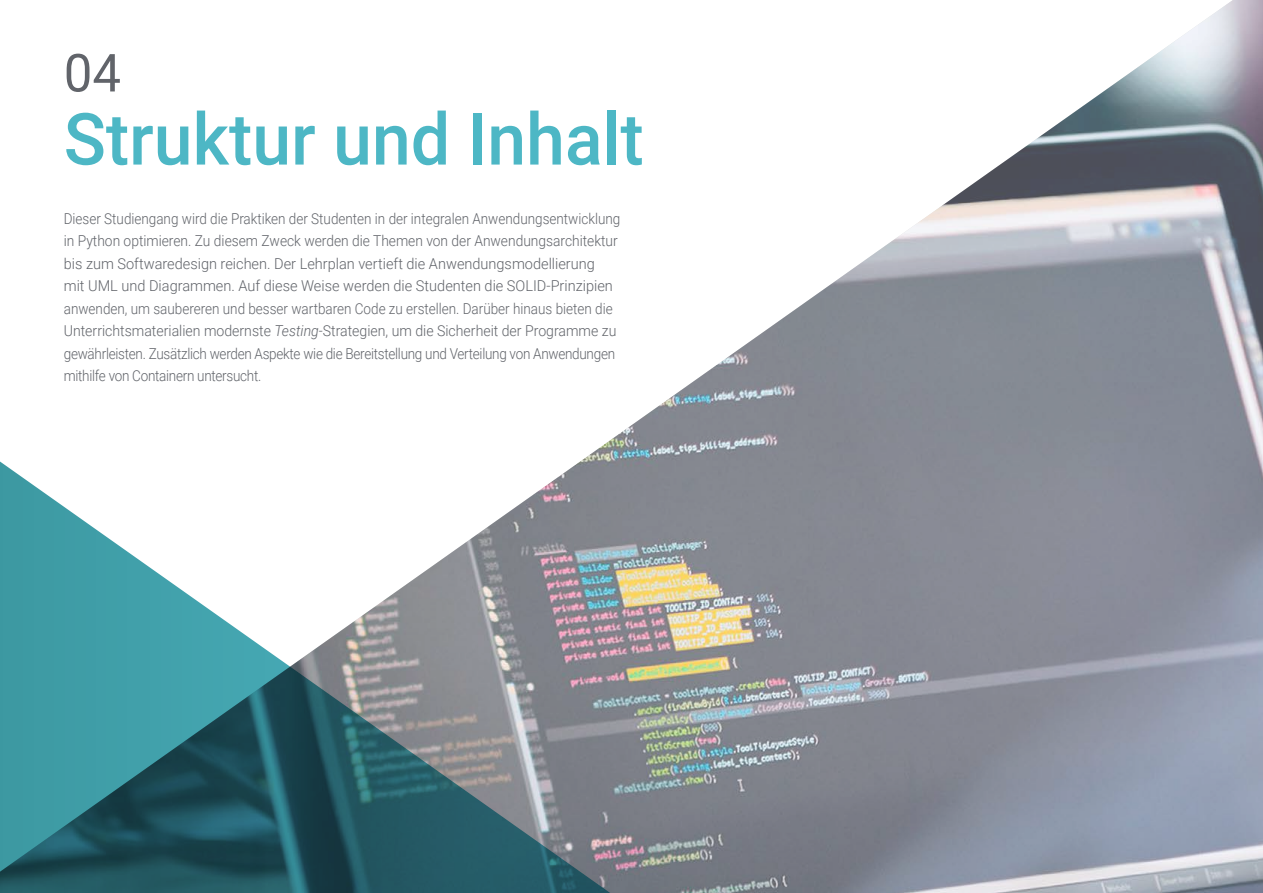
<style>
.page{position:relative;width:1263px;height:893px;background:#fff}
.page>*{position:absolute;margin:0;border:0;box-sizing:border-box;transform-origin:0 0}
.t1{font:500 72px "Roboto";color:#4db7c5}
.t2{font:52.5px "Roboto";color:#61646a}
.t3{font:300 15px/22.5px "Roboto";color:#61646a;scale:.9 1}
.s1{font-style:italic}
</style>
<div class="page">
<img style="left:602px;top:0;width:661px;height:893px">
<svg style="left:0;top:446px;width:640px;height:447px"></svg>
<h2 class="t2" style="left:64px;top:36px;width:59px">04</h2>
<h1 class="t1" style="left:64px;top:89px;width:581px">Struktur und Inhalt</h1>
<p class="t3" style="left:64px;top:207px;width:620px">Dieser Studiengang wird die Praktiken der Studenten in der integralen Anwendungsentwicklung in Python optimieren. Zu diesem Zweck werden die Themen von der Anwendungsarchitektur bis zum Softwaredesign reichen. Der Lehrplan vertieft die Anwendungsmodellierung<br>mit UML und Diagrammen. Auf diese Weise werden die Studenten die SOLID-Prinzipien anwenden, um saubereren und besser wartbaren Code zu erstellen. Darüber hinaus bieten die Unterrichtsmaterialien modernste <span class="s1">Testing-</span>Strategien, um die Sicherheit der Programme zu gewährleisten. Zusätzlich werden Aspekte wie die Bereitstellung und Verteilung von Anwendungen mithilfe von Containern untersucht.</p>
</div>
